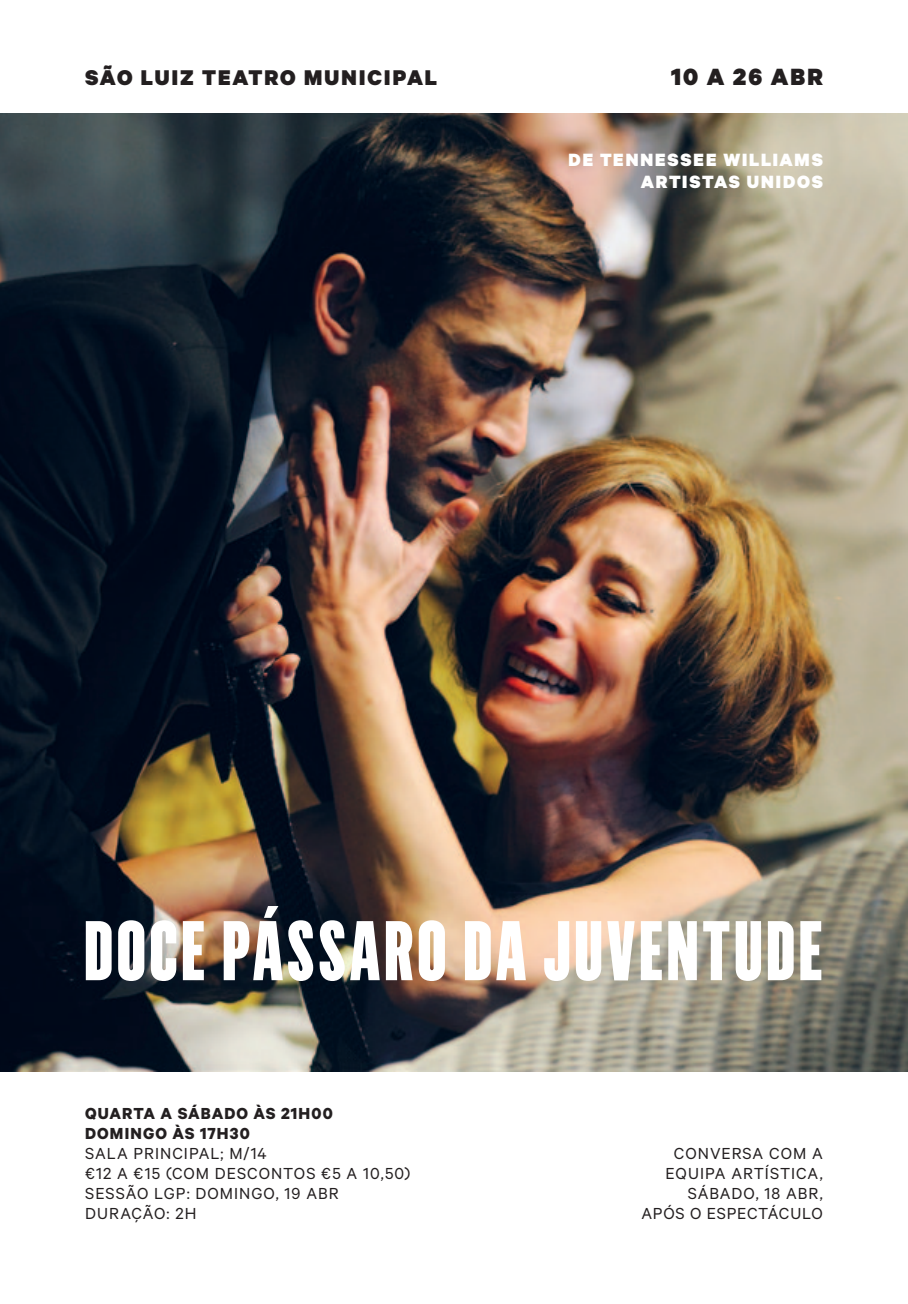
<style>
.page{position:relative;width:908px;height:1304px;background:#fff}
.page>*{position:absolute;margin:0;border:0;box-sizing:border-box;transform-origin:0 0}
.t1{font:900 82.8px "Flama Ultracondensed";letter-spacing:.045em;color:#fff}
.t2{font:900 26.4px "Calibre";letter-spacing:.07em;color:#231f20}
.t3{font:900 24px "Calibre";letter-spacing:.08em;color:#231f20}
.t4{font:900 20px/22px "Calibre";letter-spacing:.09em;color:#fff;text-align:right}
.t5{font:18px/20px "Calibre";letter-spacing:.055em;color:#231f20}
.t6{font:700 18px/20px "Calibre";letter-spacing:.06em;color:#231f20}
</style>
<div class="page">
<img style="left:0;top:113px;width:907px;height:958px">
<h3 class="t3" style="left:85px;top:62px;width:353px">SÃO LUIZ TEATRO MUNICIPAL</h3>
<h2 class="t2" style="left:670px;top:60px;width:153px">10 A 26 ABR</h2>
<p class="t4" style="left:568px;top:148px;width:255px">DE TENNESSEE WILLIAMS<br>ARTISTAS UNIDOS</p>
<h1 class="t1" style="left:84px;top:899px;width:739px">DOCE PÁSSARO DA JUVENTUDE</h1>
<p class="t6" style="left:85px;top:1103px;width:249px">QUARTA A SÁBADO ÀS 21H00<br>DOMINGO ÀS 17H30</p>
<p class="t5" style="left:85px;top:1143px;width:326px">SALA PRINCIPAL; M/14<br>€12 A €15 (COM DESCONTOS €5 A 10,50)<br>SESSÃO LGP: DOMINGO, 19 ABR<br>DURAÇÃO: 2H</p>
<p class="t5" style="left:673px;top:1143px;width:13px">CON</p>
<p class="t5" style="left:665px;top:1143px;width:158px;text-indent:44px">VERSACOM A<br>EQUI PA ART</p>
<p class="t5" style="left:764px;top:1163px;width:26px">ÍSTICA</p>
<p class="t5" style="left:819px;top:1163px;width:5px">,</p>
<p class="t5" style="left:687px;top:1183px;width:34px">SÁBADO</p>
<p class="t5" style="left:755px;top:1183px;width:42px">, 18 ABR</p>
<p class="t5" style="left:819px;top:1183px;width:5px">,</p>
<p class="t5" style="left:641px;top:1203px;width:150px">APÓS O ESPECTÁCULO</p>
</div>
